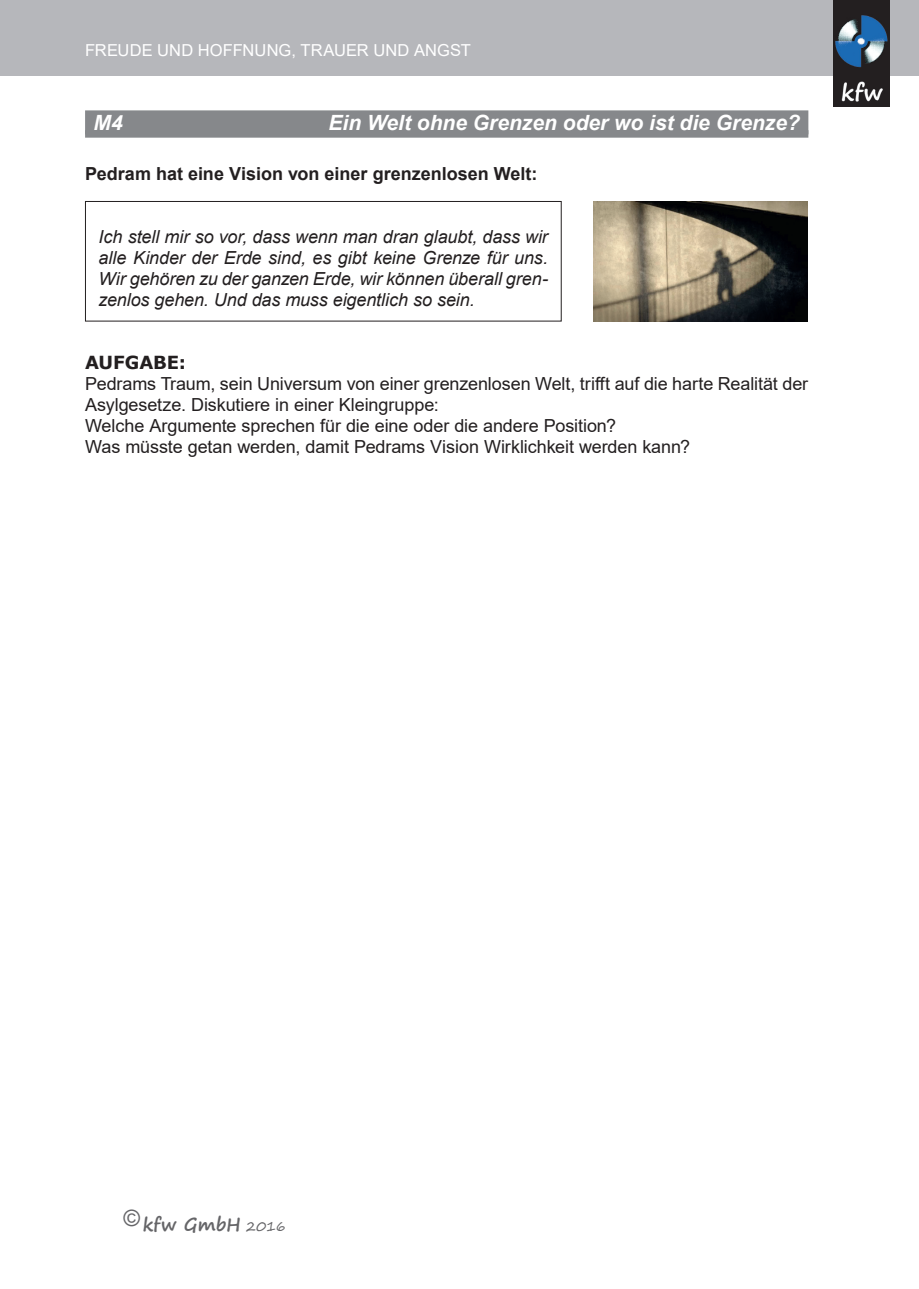
<style>
.page{position:relative;width:919px;height:1289px;background:#fff}
.page>*{position:absolute;margin:0;border:0;box-sizing:border-box;transform-origin:0 0}
.t1{font:italic 700 21px "Arial";color:#fff}
.t2{font:18px/21px "Arial";letter-spacing:-.005em;color:#231f20}
.t3{font:italic 18px/21px "Arial";letter-spacing:-.005em;color:#231f20;text-align:justify}
.t4{font:700 18px "Arial";color:#231f20}
.t5{font:700 18px "Segoe Print";letter-spacing:.005em;color:#656568}
.t6{font:700 18px "Verdana";color:#231f20}
.t7{font:16.5px "Arial";letter-spacing:.005em;color:#fff}
.s1{font-weight:400;font-size:13.5px}
</style>
<div class="page">
<div style="left:0;top:0;width:918px;height:75px;background:#b6b7bb"></div>
<div style="left:833px;top:0;width:56px;height:106px;background:#231f20"></div>
<img style="left:835px;top:15px;width:53px;height:87px">
<div style="left:85px;top:110px;width:723px;height:24px;background:#86888b"></div>
<div style="left:85px;top:130px;width:723px;height:8px;background:#86888b"></div>
<div style="left:85px;top:201px;width:476px;height:120px;border:1px solid #231f20"></div>
<img style="left:593px;top:201px;width:214px;height:120px">
<p class="t7" style="left:85px;top:39px;width:386px">Freude und Hoffnung, Trauer und Angst</p>
<p class="t1" style="left:94px;top:109px;width:31px">M4</p>
<p class="t1" style="left:328px;top:109px;width:473px">Ein Welt ohne Grenzen oder wo ist die Grenze?</p>
<p class="t4" style="left:85px;top:161px;width:453px">Pedram hat eine Vision von einer grenzenlosen Welt:</p>
<p class="t3" style="left:99px;top:226px;width:451px">Ich stell mir so vor, dass wenn man dran glaubt, dass wir alle Kinder der Erde sind, es gibt keine Grenze für uns.<br>Wir gehören zu der ganzen Erde, wir können überall gren&shy;zenlos gehen. Und das muss eigentlich so sein.</p>
<p class="t6" style="left:85px;top:350px;width:14px">AUF</p>
<p class="t6" style="left:125px;top:350px;width:29px">GABE</p>
<p class="t6" style="left:179px;top:350px;width:9px">:</p>
<p class="t2" style="left:85px;top:373px;width:724px">Pedrams Traum, sein Universum von einer grenzenlosen Welt, trifft auf die harte Realität der Asylgesetze. Diskutiere in einer Kleingruppe:<br>Welche Argumente sprechen für die eine oder die andere Position?<br>Was müsste getan werden, damit Pedrams Vision Wirklichkeit werden kann?</p>
<p class="t5" style="left:123px;top:1207px;width:164px"><sup>©</sup>kfw GmbH <span class="s1">2016</span></p>
</div>
